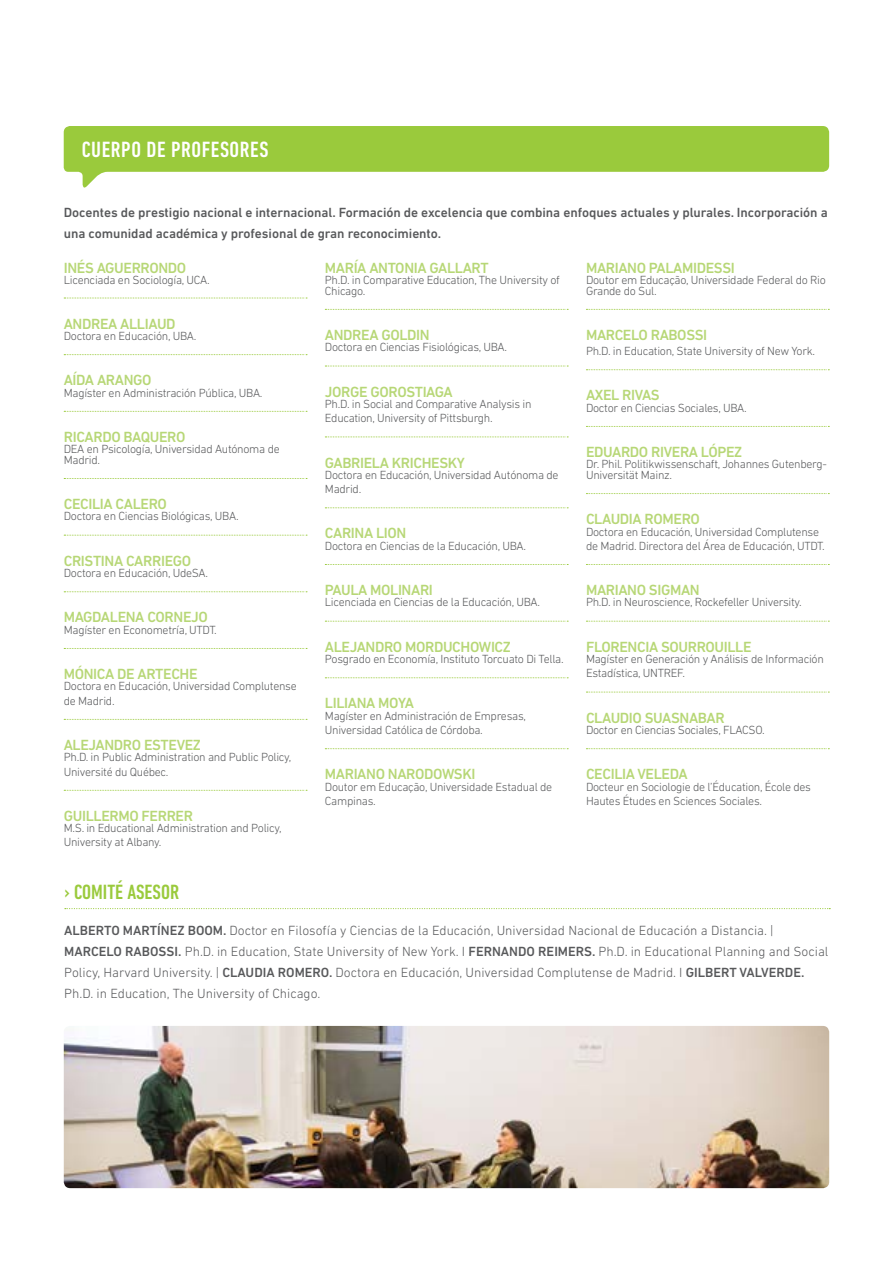
<style>
.page{position:relative;width:893px;height:1263px;background:#fff}
.page>*{position:absolute;margin:0;border:0;box-sizing:border-box;transform-origin:0 0}
.t1{font:500 condensed 22.5px "DIN Next LT Pro";letter-spacing:.025em;color:#fff}
.t2{font:500 condensed 21px "DIN Next LT Pro";color:#9aca3c}
.t3{font:500 15px "DIN Next LT Pro";letter-spacing:-.025em;color:#b7d776}
.t4{font:300 13.5px/21px "DIN Next LT Pro";color:#58595b}
.t5{font:500 13.5px/21px "DIN Next LT Pro";letter-spacing:-.005em;color:#58595b}
.t6{font:300 12px/14.2px "DIN Next LT Pro";letter-spacing:-.025em;color:#58595b}
.s1{font-weight:500}
</style>
<div class="page">
<svg style="left:64px;top:298px;width:243px;height:1px"></svg>
<svg style="left:64px;top:354px;width:243px;height:1px"></svg>
<svg style="left:64px;top:411px;width:243px;height:1px"></svg>
<svg style="left:64px;top:478px;width:243px;height:1px"></svg>
<svg style="left:64px;top:535px;width:243px;height:1px"></svg>
<svg style="left:64px;top:591px;width:243px;height:1px"></svg>
<svg style="left:64px;top:648px;width:243px;height:1px"></svg>
<svg style="left:64px;top:719px;width:243px;height:1px"></svg>
<svg style="left:64px;top:790px;width:243px;height:1px"></svg>
<svg style="left:325px;top:309px;width:243px;height:1px"></svg>
<svg style="left:325px;top:366px;width:243px;height:1px"></svg>
<svg style="left:325px;top:437px;width:243px;height:1px"></svg>
<svg style="left:325px;top:507px;width:243px;height:1px"></svg>
<svg style="left:325px;top:564px;width:243px;height:1px"></svg>
<svg style="left:325px;top:621px;width:243px;height:1px"></svg>
<svg style="left:325px;top:677px;width:243px;height:1px"></svg>
<svg style="left:325px;top:748px;width:243px;height:1px"></svg>
<svg style="left:586px;top:309px;width:243px;height:1px"></svg>
<svg style="left:586px;top:369px;width:243px;height:1px"></svg>
<svg style="left:586px;top:426px;width:243px;height:1px"></svg>
<svg style="left:586px;top:493px;width:243px;height:1px"></svg>
<svg style="left:586px;top:564px;width:243px;height:1px"></svg>
<svg style="left:586px;top:621px;width:243px;height:1px"></svg>
<svg style="left:586px;top:692px;width:243px;height:1px"></svg>
<svg style="left:586px;top:748px;width:243px;height:1px"></svg>
<svg style="left:65px;top:908px;width:765px;height:1px"></svg>
<svg style="left:64px;top:126px;width:765px;height:62px;fill:#9aca3c"></svg>
<img style="left:64px;top:1026px;width:765px;height:162px">
<h1 class="t1" style="left:82px;top:136px;width:188px">CUERPO DE PROFESORES</h1>
<p class="t5" style="left:64px;top:202px;width:765px">Docentes de prestigio nacional e internacional. Formación de excelencia que combina enfoques actuales y plurales. Incorporación a una comunidad académica y profesional de gran reconocimiento.</p>
<p class="t3" style="left:64px;top:259px;width:124px">INÉS AGUERRONDO</p>
<p class="t6" style="left:64px;top:273px;width:148px">Licenciada en Sociología, UCA.</p>
<p class="t3" style="left:64px;top:315px;width:113px">ANDREA ALLIAUD</p>
<p class="t6" style="left:64px;top:329px;width:134px">Doctora en Educación, UBA.</p>
<p class="t3" style="left:64px;top:371px;width:89px">AÍDA ARANGO</p>
<p class="t6" style="left:64px;top:385px;width:200px">Magíster en Administración Pública, UBA.</p>
<p class="t3" style="left:64px;top:428px;width:123px">RICARDO BAQUERO</p>
<p class="t6" style="left:64px;top:444px;width:217px;line-height:10.5px">DEA en Psicología, Universidad Autónoma de<br>Madrid.</p>
<p class="t3" style="left:64px;top:495px;width:105px">CECILIA CALERO</p>
<p class="t6" style="left:64px;top:509px;width:176px">Doctora en Ciencias Biológicas, UBA.</p>
<p class="t3" style="left:64px;top:552px;width:129px">CRISTINA CARRIEGO</p>
<p class="t6" style="left:64px;top:566px;width:146px">Doctora en Educación, UdeSA.</p>
<p class="t3" style="left:64px;top:609px;width:146px">MAGDALENA CORNEJO</p>
<p class="t6" style="left:64px;top:622px;width:155px">Magíster en Econometría, UTDT.</p>
<p class="t3" style="left:64px;top:665px;width:135px">MÓNICA DE ARTECHE</p>
<p class="t6" style="left:64px;top:679px;width:235px">Doctora en Educación, Universidad Complutense de Madrid.</p>
<p class="t3" style="left:64px;top:736px;width:139px">ALEJANDRO ESTEVEZ</p>
<p class="t6" style="left:64px;top:750px;width:229px">Ph.D. in Public Administration and Public Policy,<br>Université du Québec.</p>
<p class="t3" style="left:64px;top:807px;width:131px">GUILLERMO FERRER</p>
<p class="t6" style="left:64px;top:821px;width:219px">M.S. in Educational Administration and Policy,<br>University at Albany.</p>
<p class="t3" style="left:325px;top:259px;width:165px">MARÍA ANTONIA GALLART</p>
<p class="t6" style="left:325px;top:275px;width:237px;line-height:10.5px">Ph.D. in Comparative Education, The University of<br>Chicago.</p>
<p class="t3" style="left:325px;top:326px;width:106px">ANDREA GOLDIN</p>
<p class="t6" style="left:325px;top:340px;width:184px">Doctora en Ciencias Fisiológicas, UBA.</p>
<p class="t3" style="left:325px;top:383px;width:129px">JORGE GOROSTIAGA</p>
<p class="t6" style="left:325px;top:397px;width:208px">Ph.D. in Social and Comparative Analysis in<br>Education, University of Pittsburgh.</p>
<p class="t3" style="left:325px;top:454px;width:142px">GABRIELA KRICHESKY</p>
<p class="t6" style="left:325px;top:467px;width:235px">Doctora en Educación, Universidad Autónoma de<br>Madrid.</p>
<p class="t3" style="left:325px;top:525px;width:83px">CARINA LION</p>
<p class="t6" style="left:325px;top:538px;width:203px">Doctora en Ciencias de la Educación, UBA.</p>
<p class="t3" style="left:325px;top:581px;width:110px">PAULA MOLINARI</p>
<p class="t6" style="left:325px;top:595px;width:217px">Licenciada en Ciencias de la Educación, UBA.</p>
<p class="t3" style="left:325px;top:638px;width:187px">ALEJANDRO MORDUCHOWICZ</p>
<p class="t6" style="left:325px;top:652px;width:240px">Posgrado en Economía, Instituto Torcuato Di Tella.</p>
<p class="t3" style="left:325px;top:695px;width:91px">LILIANA MOYA</p>
<p class="t6" style="left:325px;top:708px;width:203px">Magíster en Administración de Empresas,<br>Universidad Católica de Córdoba.</p>
<p class="t3" style="left:325px;top:765px;width:152px">MARIANO NARODOWSKI</p>
<p class="t6" style="left:325px;top:779px;width:229px">Doutor em Educação, Universidade Estadual de<br>Campinas.</p>
<p class="t3" style="left:586px;top:259px;width:150px">MARIANO PALAMIDESSI</p>
<p class="t6" style="left:586px;top:275px;width:241px;line-height:10.5px">Doutor em Educação, Universidade Federal do Rio<br>Grande do Sul.</p>
<p class="t3" style="left:586px;top:326px;width:123px">MARCELO RABOSSI</p>
<p class="t6" style="left:586px;top:344px;width:231px">Ph.D. in Education, State University of New York.</p>
<p class="t3" style="left:586px;top:386px;width:75px">AXEL RIVAS</p>
<p class="t6" style="left:586px;top:400px;width:162px">Doctor en Ciencias Sociales, UBA.</p>
<p class="t3" style="left:586px;top:443px;width:158px">EDUARDO RIVERA LÓPEZ</p>
<p class="t6" style="left:586px;top:459px;width:242px;line-height:10.5px">Dr. Phil. Politikwissenschaft, Johannes Gutenberg-<br>Universität Mainz.</p>
<p class="t3" style="left:586px;top:510px;width:115px">CLAUDIA ROMERO</p>
<p class="t6" style="left:586px;top:524px;width:240px">Doctora en Educación, Universidad Complutense de Madrid. Directora del Área de Educación, UTDT.</p>
<p class="t3" style="left:586px;top:581px;width:115px">MARIANO SIGMAN</p>
<p class="t6" style="left:586px;top:595px;width:217px">Ph.D. in Neuroscience, Rockefeller University.</p>
<p class="t3" style="left:586px;top:638px;width:167px">FLORENCIA SOURROUILLE</p>
<p class="t6" style="left:586px;top:652px;width:239px">Magíster en Generación y Análisis de Información<br>Estadística, UNTREF.</p>
<p class="t3" style="left:586px;top:709px;width:140px">CLAUDIO SUASNABAR</p>
<p class="t6" style="left:586px;top:723px;width:180px">Doctor en Ciencias Sociales, FLACSO.</p>
<p class="t3" style="left:586px;top:765px;width:103px">CECILIA VELEDA</p>
<p class="t6" style="left:586px;top:779px;width:226px">Docteur en Sociologie de l’Éducation, École des<br>Hautes Études en Sciences Sociales.</p>
<h2 class="t2" style="left:64px;top:880px;width:117px">› COMITÉ ASESOR</h2>
<p class="t4" style="left:64px;top:920px;width:766px"><span class="s1">ALBERTO MARTÍNEZ BOOM.</span> Doctor en Filosofía y Ciencias de la Educación, Universidad Nacional de Educación a Distancia. | <span class="s1">MARCELO RABOSSI.</span> Ph.D. in Education, State University of New York. I <span class="s1">FERNANDO REIMERS.</span> Ph.D. in Educational Planning and Social Policy, Harvard University. | <span class="s1">CLAUDIA ROMERO.</span> Doctora en Educación, Universidad Complutense de Madrid. I <span class="s1">GILBERT VALVERDE.<br></span>Ph.D. in Education, The University of Chicago.</p>
</div>
